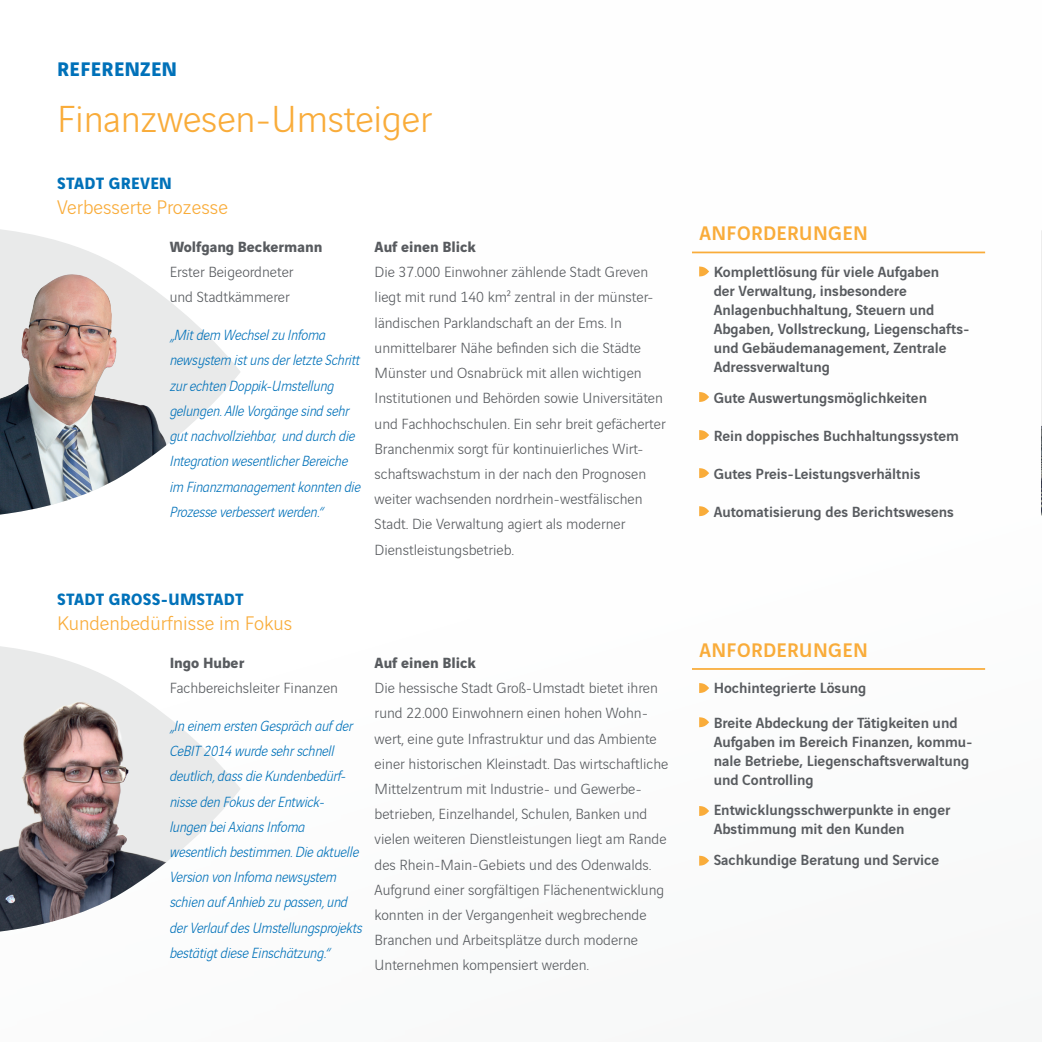
<style>
.page{position:relative;width:1042px;height:1042px;background:#fff}
.page>*{position:absolute;margin:0;border:0;box-sizing:border-box;transform-origin:0 0}
.t1{font:300 40.25px "Vinci Sans";letter-spacing:-.005em;color:#f9ac3a}
.t2{font:300 21px "Vinci Sans";color:#f9ac3a}
.t3{font:500 21px "Vinci Sans";letter-spacing:.02em;color:#f9ac3a}
.t4{font:700 21px "Vinci Sans";letter-spacing:.02em;color:#0071b9}
.t5{font:700 17.5px "Vinci Sans";letter-spacing:.02em;color:#0071b9}
.t6{font:300 15.75px/25.2px "Vinci Sans";color:#585b5f}
.t7{font:500 15.75px/18.9px "Vinci Sans";color:#585b5f}
.t8{font:italic 300 15.75px/25.2px "Vinci Sans";letter-spacing:-.01em;color:#0071b9}
.t9{font:700 15.75px "Vinci Sans";color:#585b5f}
</style>
<div class="page">
<img style="left:0;top:230px;width:229px;height:284px">
<img style="left:0;top:646px;width:240px;height:285px">
<hr style="left:692px;top:252px;width:293px;height:1px;background:#f9ac3a">
<svg style="left:699px;top:266px;width:10px;height:11px"></svg>
<svg style="left:699px;top:392px;width:10px;height:10px"></svg>
<svg style="left:699px;top:430px;width:10px;height:10px"></svg>
<svg style="left:699px;top:468px;width:10px;height:10px"></svg>
<svg style="left:699px;top:506px;width:10px;height:10px"></svg>
<hr style="left:692px;top:668px;width:293px;height:2px;background:#f9ac3a">
<svg style="left:699px;top:683px;width:10px;height:10px"></svg>
<svg style="left:699px;top:717px;width:10px;height:10px"></svg>
<svg style="left:699px;top:806px;width:10px;height:10px"></svg>
<svg style="left:699px;top:855px;width:10px;height:11px"></svg>
<svg style="left:1041px;top:230px;width:1px;height:38px"></svg>
<img style="left:1041px;top:268px;width:1px;height:247px">
<h2 class="t4" style="left:57px;top:52px;width:121px">REFERENZEN</h2>
<h1 class="t1" style="left:57px;top:89px;width:377px">Finanzwesen-Umsteiger</h1>
<p class="t5" style="left:57px;top:169px;width:116px">STADT GREVEN</p>
<h2 class="t2" style="left:57px;top:192px;width:172px">Verbesserte Prozesse</h2>
<p class="t9" style="left:170px;top:234px;width:154px">Wolfgang Beckermann</p>
<p class="t6" style="left:170px;top:258px;width:125px">Erster Beigeordneter und Stadtkämmerer</p>
<p class="t8" style="left:170px;top:321px;width:192px">„Mit dem Wechsel zu Infoma newsystem ist uns der letzte Schritt zur echten Doppik-Umstellung gelungen. Alle Vorgänge sind sehr gut nachvollziehbar, und durch die<br>Integration wesentlicher Bereiche im Finanzmanagement konnten die<br>Prozesse verbessert werden.“</p>
<p class="t9" style="left:375px;top:234px;width:103px">Auf einen Blick</p>
<p class="t6" style="left:375px;top:258px;width:293px">Die 37.000 Einwohner zählende Stadt Greven liegt mit rund 140 km² zentral in der münster&shy;ländischen Parklandschaft an der Ems. In unmittelbarer Nähe befinden sich die Städte Münster und Osnabrück mit allen wichtigen Institutionen und Behörden sowie Universitäten und Fachhochschulen. Ein sehr breit gefächerter Branchenmix sorgt für kontinuierliches Wirt&shy;schaftswachstum in der nach den Prognosen weiter wachsenden nordrhein-westfälischen Stadt. Die Verwaltung agiert als moderner Dienstleistungsbetrieb.</p>
<p class="t5" style="left:57px;top:585px;width:188px">STADT GROSS-UMSTADT</p>
<h2 class="t2" style="left:57px;top:608px;width:237px">Kundenbedürfnisse im Fokus</h2>
<p class="t9" style="left:170px;top:650px;width:76px">Ingo Huber</p>
<p class="t6" style="left:170px;top:674px;width:170px">Fachbereichsleiter Finanzen</p>
<p class="t8" style="left:170px;top:712px;width:194px">„In einem ersten Gespräch auf der<br>CeBIT 2014 wurde sehr schnell deutlich, dass die Kundenbedürf&shy;nisse den Fokus der Entwick&shy;lungen bei Axians Infoma wesentlich bestimmen. Die aktuelle<br>Version von Infoma newsystem schien auf Anhieb zu passen, und der Verlauf des Umstellungsprojekts bestätigt diese Einschätzung.“</p>
<p class="t9" style="left:375px;top:650px;width:103px">Auf einen Blick</p>
<p class="t6" style="left:375px;top:674px;width:295px">Die hessische Stadt Groß-Umstadt bietet ihren rund 22.000 Einwohnern einen hohen Wohn&shy;wert, eine gute Infrastruktur und das Ambiente einer historischen Kleinstadt. Das wirtschaftliche Mittelzentrum mit Industrie- und Gewerbe&shy;betrieben, Einzelhandel, Schulen, Banken und vielen weiteren Dienstleistungen liegt am Rande des Rhein-Main-Gebiets und des Odenwalds.<br>Aufgrund einer sorgfältigen Flächenentwicklung konnten in der Vergangenheit wegbrechende Branchen und Arbeitsplätze durch moderne Unternehmen kompensiert werden.</p>
<h2 class="t3" style="left:699px;top:217px;width:170px">ANFORDERUNGEN</h2>
<p class="t7" style="left:714px;top:261px;width:257px">Komplettlösung für viele Aufgaben<br>der Verwaltung, insbesondere<br>Anlagenbuchhaltung, Steuern und<br>Abgaben, Vollstreckung, Liegenschafts&shy;und Gebäudemanagement, Zentrale<br>Adressverwaltung</p>
<p class="t7" style="left:714px;top:386px;width:215px">Gute Auswertungsmöglichkeiten</p>
<p class="t7" style="left:714px;top:424px;width:247px">Rein doppisches Buchhaltungssystem</p>
<p class="t7" style="left:714px;top:463px;width:208px">Gutes Preis-Leistungsverhältnis</p>
<p class="t7" style="left:714px;top:501px;width:242px">Automatisierung des Berichtswesens</p>
<h2 class="t3" style="left:699px;top:633px;width:170px">ANFORDERUNGEN</h2>
<p class="t7" style="left:714px;top:669px;width:245px;line-height:34.6px">Hochintegrierte Lösung<br>Breite Abdeckung der Tätigkeiten und</p>
<p class="t7" style="left:714px;top:730px;width:258px;text-align:justify">Aufgaben im Bereich Finanzen, kommu&shy;nale Betriebe, Liegenschaftsverwaltung und Controlling</p>
<p class="t7" style="left:714px;top:799px;width:238px">Entwicklungsschwerpunkte in enger<br>Abstimmung mit den Kunden</p>
<p class="t7" style="left:714px;top:849px;width:227px">Sachkundige Beratung und Service</p>
</div>
